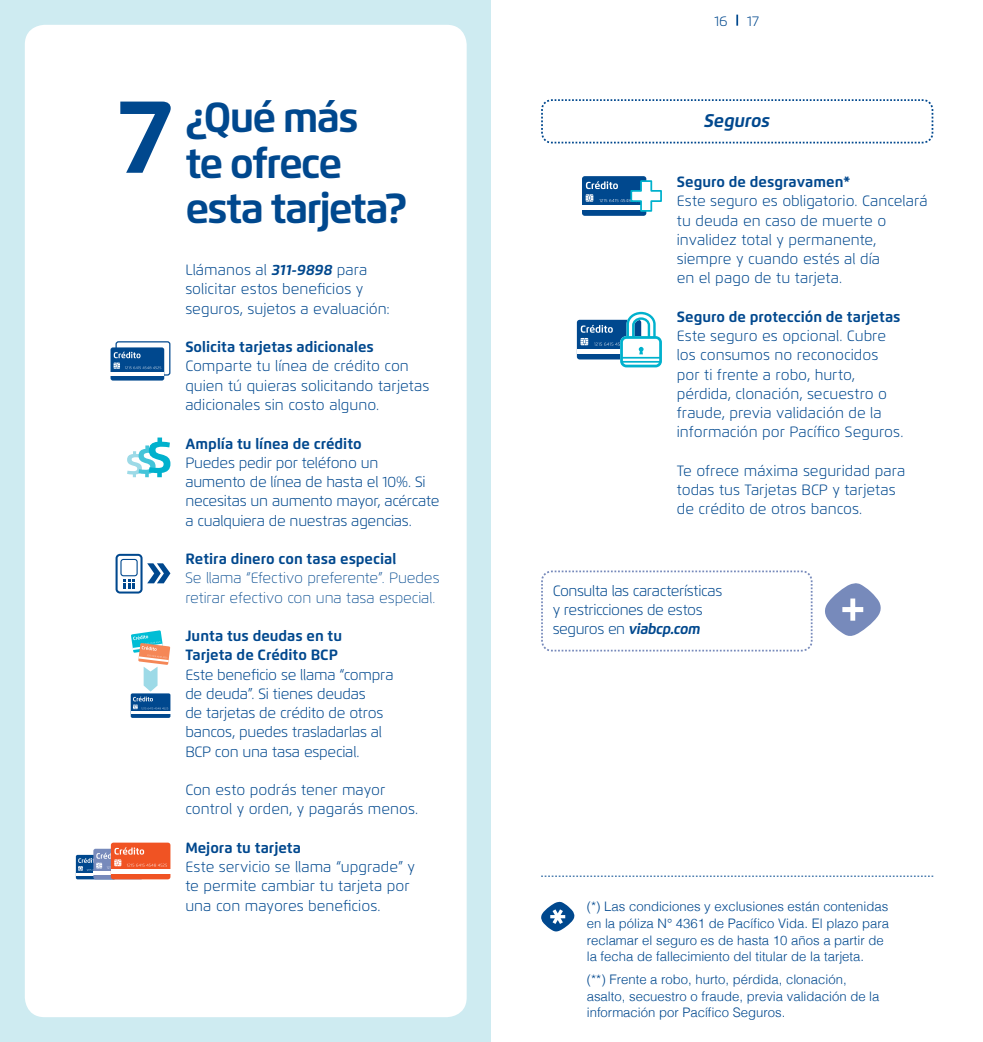
<style>
.page{position:relative;width:983px;height:1042px;background:#fff}
.page>*{position:absolute;margin:0;border:0;box-sizing:border-box;transform-origin:0 0}
.t1{font:700 105px "Flexo";color:#00488e}
.t2{font:700 42px/45.5px "Flexo";letter-spacing:-.05em;color:#00488e}
.t3{font:italic 700 18.38px "Flexo";letter-spacing:-.01em;color:#00488e}
.t4{font:300 14.88px/19.2px "Flexo";color:#00488e}
.t5{font:300 14.88px/19.2px "Flexo";letter-spacing:-.02em;color:#00488e}
.t6{font:700 14.88px/19.2px "Flexo";color:#00488e}
.t7{font:100 14.88px/19.2px "Flexo";letter-spacing:-.01em;color:#00488e}
.t8{font:300 14.88px/19.2px "Flexo";letter-spacing:-.03em;color:#00488e}
.t9{font:300 14px "Flexo";color:#00488e}
.t10{font:300 13.12px/16.6px "Helvetica";color:#00488e}
.s1{font-weight:700;font-style:italic}
</style>
<div class="page">
<div style="left:0;top:0;width:491px;height:1042px;background:#ceebf1"></div>
<div style="left:25px;top:25px;width:441px;height:992px;background:#fff;border-radius:20px"></div>
<svg style="left:736px;top:15px;width:2px;height:11px"></svg>
<svg style="left:115px;top:554px;width:55px;height:39px"></svg>
<svg style="left:541px;top:99px;width:393px;height:45px"></svg>
<svg style="left:541px;top:876px;width:392px;height:1px"></svg>
<svg style="left:541px;top:901px;width:34px;height:31px"></svg>
<div style="left:115px;top:341px;width:55px;height:35px;border:1px solid #00488e;border-radius:2px"></div>
<div style="left:110px;top:347px;width:54px;height:33px;background:#00488e;border-radius:2px"></div>
<hr style="left:110px;top:372px;width:54px;height:3px;background:#fff">
<svg style="left:113px;top:352px;width:48px;height:17px"></svg>
<svg style="left:127px;top:437px;width:43px;height:40px"></svg>
<div style="left:131px;top:693px;width:39px;height:25px;background:#00488e;border-radius:2px"></div>
<hr style="left:131px;top:711px;width:39px;height:3px;background:#fff">
<svg style="left:131px;top:630px;width:39px;height:79px"></svg>
<svg style="left:76px;top:855px;width:39px;height:24px"></svg>
<hr style="left:76px;top:873px;width:40px;height:2px;background:#fff">
<svg style="left:93px;top:849px;width:50px;height:30px"></svg>
<hr style="left:93px;top:871px;width:50px;height:3px;background:#fff">
<div style="left:111px;top:842px;width:59px;height:37px;background:#f05323;border-radius:3px"></div>
<hr style="left:111px;top:869px;width:59px;height:4px;background:#fff">
<svg style="left:78px;top:847px;width:89px;height:24px"></svg>
<div style="left:582px;top:176px;width:64px;height:40px;background:#00488e;border-radius:3px"></div>
<div style="left:582px;top:205px;width:64px;height:5px;background:#fff"></div>
<svg style="left:585px;top:179px;width:77px;height:34px"></svg>
<div style="left:576px;top:320px;width:65px;height:39px;background:#00488e;border-radius:3px"></div>
<svg style="left:576px;top:349px;width:4px;height:4px"></svg>
<svg style="left:580px;top:312px;width:81px;height:55px"></svg>
<svg style="left:541px;top:570px;width:272px;height:82px"></svg>
<svg style="left:825px;top:583px;width:56px;height:53px"></svg>
<h1 class="t1" style="left:117px;top:72px;width:57px">7</h1>
<h2 class="t2" style="left:185px;top:95px;width:223px">¿Qué más te ofrece esta tarjeta?</h2>
<p class="t4" style="left:185px;top:260px;width:206px">Llámanos al <span class="s1">311-9898</span> para solicitar estos beneficios y seguros, sujetos a evaluación:</p>
<p class="t6" style="left:185px;top:337px;width:190px">Solicita tarjetas adicionales</p>
<p class="t4" style="left:185px;top:357px;width:245px">Comparte tu línea de crédito con quien tú quieras solicitando tarjetas adicionales sin costo alguno.</p>
<p class="t6" style="left:185px;top:433px;width:178px">Amplía tu línea de crédito</p>
<p class="t5" style="left:185px;top:453px;width:256px">Puedes pedir por teléfono un aumento de línea de hasta el 10%. Si necesitas un aumento mayor, acércate a cualquiera de nuestras agencias.</p>
<p class="t6" style="left:185px;top:549px;width:212px">Retira dinero con tasa especial</p>
<p class="t7" style="left:185px;top:568px;width:255px">Se llama “Efectivo preferente”. Puedes retirar efectivo con una tasa especial.</p>
<p class="t6" style="left:185px;top:626px;width:158px">Junta tus deudas en tu<br>Tarjeta de Crédito BCP</p>
<p class="t5" style="left:185px;top:665px;width:210px">Este beneficio se llama “compra de deuda”. Si tienes deudas<br>de tarjetas de crédito de otros bancos, puedes trasladarlas al<br>BCP con una tasa especial.</p>
<p class="t4" style="left:185px;top:780px;width:234px">Con esto podrás tener mayor control y orden, y pagarás menos.</p>
<p class="t6" style="left:185px;top:838px;width:117px">Mejora tu tarjeta</p>
<p class="t4" style="left:185px;top:857px;width:231px">Este servicio se llama “upgrade” y te permite cambiar tu tarjeta por una con mayores beneficios.</p>
<p class="t9" style="left:714px;top:12px;width:15px">16</p>
<p class="t9" style="left:747px;top:12px;width:13px">17</p>
<p class="t3" style="left:703px;top:109px;width:68px">Seguros</p>
<p class="t6" style="left:676px;top:172px;width:175px">Seguro de desgravamen*</p>
<p class="t4" style="left:676px;top:192px;width:252px">Este seguro es obligatorio. Cancelará tu deuda en caso de muerte o invalidez total y permanente, siempre y cuando estés al día<br>en el pago de tu tarjeta.</p>
<p class="t6" style="left:676px;top:307px;width:225px">Seguro de protección de tarjetas</p>
<p class="t4" style="left:676px;top:326px;width:228px">Este seguro es opcional. Cubre los consumos no reconocidos por ti frente a robo, hurto, pérdida, clonación, secuestro o fraude, previa validación de la información por Pacífico Seguros.</p>
<p class="t4" style="left:676px;top:461px;width:230px">Te ofrece máxima seguridad para todas tus Tarjetas BCP y tarjetas de crédito de otros bancos.</p>
<p class="t8" style="left:552px;top:581px;width:171px">Consulta las características y restricciones de estos seguros en <span class="s1">viabcp.com</span></p>
<p class="t10" style="left:586px;top:897px;width:304px">(*) Las condiciones y exclusiones están contenidas en la póliza N° 4361 de Pacífico Vida. El plazo para reclamar el seguro es de hasta 10 años a partir de la fecha de fallecimiento del titular de la tarjeta.</p>
<p class="t10" style="left:586px;top:970px;width:294px">(**) Frente a robo, hurto, pérdida, clonación, asalto, secuestro o fraude, previa validación de la información por Pacífico Seguros.</p>
</div>
